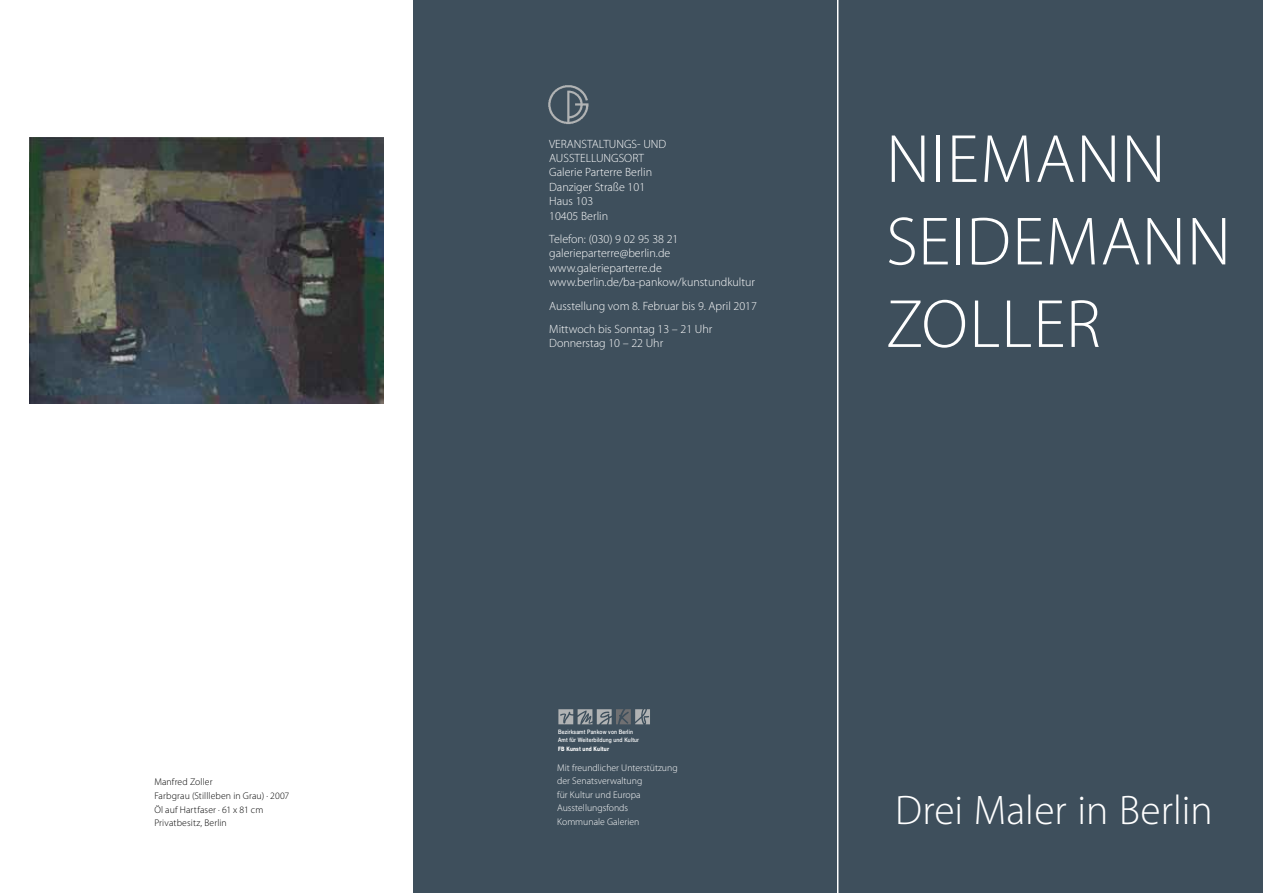
<style>
.page{position:relative;width:1263px;height:893px;background:#fff}
.page>*{position:absolute;margin:0;border:0;box-sizing:border-box;transform-origin:0 0}
.t1{font:300 68.85px/82.5px "Myriad Pro";letter-spacing:.015em;color:#fff}
.t2{font:300 41.55px "Myriad Pro";color:#fff}
.t3{font:300 12px/14.4px "Myriad Pro";color:#fff}
.t4{font:300 9.75px/13.5px "Myriad Pro";color:#fff}
.t5{font:300 9.75px/13.5px "Myriad Pro";letter-spacing:.01em;color:#000}
.t6{font:500 6px/8.2px "Helvetica Neue";letter-spacing:.03em;color:#fff;scale:.83 1}
.t7{font:800 6px "Helvetica Neue LT Std";letter-spacing:.03em;color:#fff;scale:.78 1}
</style>
<div class="page">
<div style="left:413px;top:0;width:850px;height:893px;background:#3e4f5c"></div>
<img style="left:30px;top:138px;width:353px;height:266px">
<hr style="left:837px;top:0;width:1px;height:893px;background:#fff">
<img style="left:548px;top:85px;width:41px;height:39px">
<svg style="left:558px;top:709px;width:92px;height:15px"></svg>
<p class="t5" style="left:154px;top:775px;width:137px">Manfred Zoller<br>Farbgrau (Stillleben in Grau) · 2007<br>Öl auf Hartfaser · 61 x 81 cm<br>Privatbesitz, Berlin</p>
<p class="t3" style="left:549px;top:136px;width:119px">VERANSTALTUNGS- UND<br>AUSSTELLUNGSORT<br>Galerie Parterre Berlin<br>Danziger Straße 101<br>Haus 103<br>10405 Berlin</p>
<p class="t3" style="left:549px;top:232px;width:207px">Telefon: (030) 9 02 95 38 21 galerieparterre@berlin.de www.galerieparterre.de www.berlin.de/ba-pankow/kunstundkultur</p>
<p class="t3" style="left:549px;top:294px;width:209px;line-height:23.4px">Ausstellung vom 8. Februar bis 9. April 2017<br>Mittwoch bis Sonntag 13 – 21 Uhr</p>
<p class="t3" style="left:549px;top:336px;width:116px">Donnerstag 10 – 22 Uhr</p>
<h1 class="t1" style="left:886px;top:117px;width:124px">Niemann<br>Seidemann<br>Zoller</h1>
<p class="t6" style="left:558px;top:727px;width:99px">Bezirksamt Pankow von Berlin<br>Amt für Weiterbildung und Kultur</p>
<p class="t7" style="left:558px;top:745px;width:67px">FB Kunst und Kultur</p>
<p class="t4" style="left:557px;top:761px;width:122px">Mit freundlicher Unterstützung der Senatsverwaltung<br>für Kultur und Europa<br>Ausstellungsfonds<br>Kommunale Galerien</p>
<h2 class="t2" style="left:895px;top:785px;width:319px">Drei Maler in Berlin</h2>
</div>
